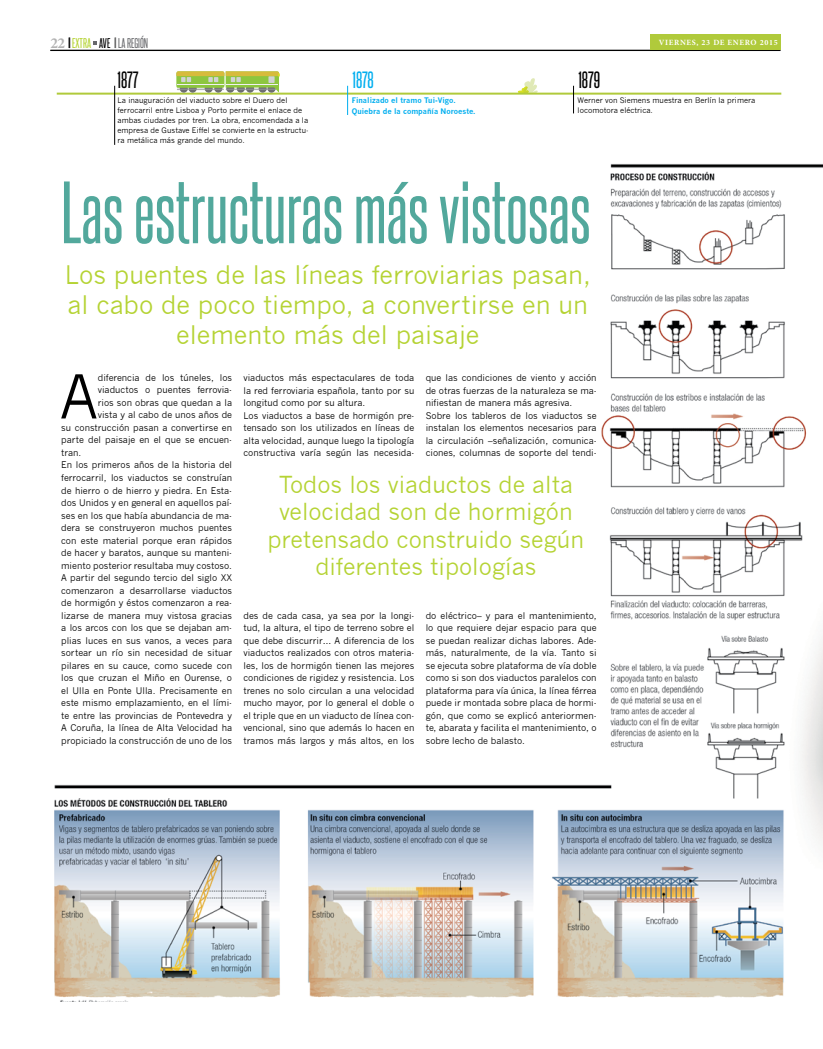
<style>
.page{position:relative;width:823px;height:1049px;background:#fff}
.page>*{position:absolute;margin:0;border:0;box-sizing:border-box;transform-origin:0 0}
.t1{font:75px "Steelfish Rg";color:#52a89c}
.t2{font:59.7px "News Gothic";color:#000}
.t3{font:25px/30px "News Gothic";color:#b5d334;text-align:center}
.t4{font:22.9px/27.5px "News Gothic";color:#b5d334;text-align:center}
.t5{font:20px "Steelfish Rg";color:#000}
.t6{font:20px "Steelfish Rg";color:#00aeef}
.t7{font:12px "Steelfish Rg";color:#6d6e71}
.t8{font:9px/12.5px "News Gothic";color:#000}
.t9{font:700 8px "Minion Pro";letter-spacing:.08em;color:#fff}
.t10{font:7.5px/10px "News Gothic";color:#000}
.t11{font:700 7.5px/11.4px "News Gothic";color:#00aeef}
.s1{font-family:"Minion Pro";font-weight:700;font-size:15.3px;color:#b3b3b3}
.s2{color:#b5d334}
.s3{color:#000}
</style>
<div class="page">
<hr style="left:50px;top:50px;width:730px;height:1px;background:#000">
<svg style="left:93px;top:41px;width:4px;height:4px"></svg>
<div style="left:649px;top:34px;width:131px;height:16px;background:#b0ca3b"></div>
<svg style="left:516px;top:78px;width:23px;height:15px"></svg>
<hr style="left:57px;top:93px;width:723px;height:2px;background:#b0ca3b">
<hr style="left:114px;top:86px;width:1px;height:59px;background:#000">
<svg style="left:347px;top:86px;width:1px;height:29px"></svg>
<svg style="left:573px;top:86px;width:1px;height:27px"></svg>
<img style="left:55px;top:164px;width:767px;height:837px">
<div style="left:61px;top:177px;width:536px;height:68px;background:#fff"></div>
<svg style="left:60px;top:177px;width:66px;height:71px"></svg>
<svg style="left:132px;top:245px;width:213px;height:3px"></svg>
<svg style="left:352px;top:245px;width:240px;height:29px"></svg>
<svg style="left:176px;top:71px;width:103px;height:21px;background:#aabd63"></svg>
<hr style="left:177px;top:84px;width:46px;height:1px;background:#f1f1f2">
<hr style="left:226px;top:84px;width:51px;height:1px;background:#f1f1f2">
<h3 class="t7" style="left:50px;top:35px;width:99px"><span class="s1">22</span> <span class="s2">EXTRA</span> <span class="s3">AVE</span> LA REGIÓN</h3>
<p class="t9" style="left:658px;top:37px;width:120px">VIERNES, 23 DE ENERO 2015</p>
<h3 class="t5" style="left:117px;top:67px;width:23px">1877</h3>
<h3 class="t6" style="left:352px;top:67px;width:23px">1878</h3>
<h3 class="t5" style="left:578px;top:67px;width:23px">1879</h3>
<p class="t10" style="left:117px;top:95px;width:192px">La inauguración del viaducto sobre el Duero del ferrocarril entre Lisboa y Porto permite el enlace de ambas ciudades por tren. La obra, encomendada a la empresa de Gustave Eiffel se convierte en la estructu&shy;ra metálica más grande del mundo.</p>
<p class="t11" style="left:351px;top:94px;width:125px">Finalizado el tramo Tui-Vigo.<br>Quiebra de la compañía Noroeste.</p>
<p class="t10" style="left:577px;top:95px;width:179px">Werner von Siemens muestra en Berlín la primera locomotora eléctrica.</p>
<h1 class="t1" style="left:61px;top:167px;width:531px">Las estructuras más vistosas</h1>
<h3 class="t3" style="left:65px;top:260px;width:527px">Los puentes de las líneas ferroviarias pasan, al cabo de poco tiempo, a convertirse en un elemento más del paisaje</h3>
<h2 class="t2" style="left:60px;top:362px;width:39px">A</h2>
<p class="t8" style="left:98px;top:371px;width:136px">diferencia de los túneles, los</p>
<p class="t8" style="left:98px;top:384px;width:136px">viaductos o puentes ferrovia-</p>
<p class="t8" style="left:98px;top:396px;width:136px">rios son obras que quedan a la</p>
<p class="t8" style="left:98px;top:409px;width:136px">vista y al cabo de unos años de</p>
<p class="t8" style="left:61px;top:421px;width:172px">su construcción pasan a convertirse en</p>
<p class="t8" style="left:61px;top:434px;width:172px">parte del paisaje en el que se encuen-</p>
<p class="t8" style="left:61px;top:446px;width:22px">tran.</p>
<p class="t8" style="left:61px;top:459px;width:172px">En los primeros años de la historia del</p>
<p class="t8" style="left:61px;top:471px;width:172px">ferrocarril, los viaductos se construían</p>
<p class="t8" style="left:61px;top:484px;width:172px">de hierro o de hierro y piedra. En Esta-</p>
<p class="t8" style="left:61px;top:496px;width:172px">dos Unidos y en general en aquellos paí-</p>
<p class="t8" style="left:61px;top:509px;width:172px">ses en los que había abundancia de ma-</p>
<p class="t8" style="left:61px;top:521px;width:172px">dera se construyeron muchos puentes</p>
<p class="t8" style="left:61px;top:534px;width:172px">con este material porque eran rápidos</p>
<p class="t8" style="left:61px;top:546px;width:172px">de hacer y baratos, aunque su manteni-</p>
<p class="t8" style="left:61px;top:559px;width:172px">miento posterior resultaba muy costoso.</p>
<p class="t8" style="left:61px;top:571px;width:172px">A partir del segundo tercio del siglo XX</p>
<p class="t8" style="left:61px;top:584px;width:172px">comenzaron a desarrollarse viaductos</p>
<p class="t8" style="left:61px;top:596px;width:172px">de hormigón y éstos comenzaron a rea-</p>
<p class="t8" style="left:61px;top:609px;width:172px">lizarse de manera muy vistosa gracias</p>
<p class="t8" style="left:61px;top:621px;width:172px">a los arcos con los que se dejaban am-</p>
<p class="t8" style="left:61px;top:634px;width:172px">plias luces en sus vanos, a veces para</p>
<p class="t8" style="left:61px;top:646px;width:172px">sortear un río sin necesidad de situar</p>
<p class="t8" style="left:61px;top:659px;width:172px">pilares en su cauce, como sucede con</p>
<p class="t8" style="left:61px;top:671px;width:172px">los que cruzan el Miño en Ourense, o</p>
<p class="t8" style="left:61px;top:684px;width:172px">el Ulla en Ponte Ulla. Precisamente en</p>
<p class="t8" style="left:61px;top:696px;width:172px">este mismo emplazamiento, en el lími-</p>
<p class="t8" style="left:61px;top:709px;width:172px">te entre las provincias de Pontevedra y</p>
<p class="t8" style="left:61px;top:721px;width:172px">A Coruña, la línea de Alta Velocidad ha</p>
<p class="t8" style="left:61px;top:734px;width:172px">propiciado la construcción de uno de los</p>
<p class="t8" style="left:243px;top:371px;width:172px">viaductos más espectaculares de toda la red ferroviaria española, tanto por su longitud como por su altura.<br>Los viaductos a base de hormigón pre&shy;tensado son los utilizados en líneas de alta velocidad, aunque luego la tipología constructiva varía según las necesida-</p>
<p class="t8" style="left:425px;top:371px;width:172px">que las condiciones de viento y acción de otras fuerzas de la naturaleza se ma&shy;nifiestan de manera más agresiva.<br>Sobre los tableros de los viaductos se instalan los elementos necesarios para la circulación –señalización, comunica&shy;ciones, columnas de soporte del tendi-</p>
<h3 class="t4" style="left:267px;top:470px;width:318px">Todos los viaductos de alta velocidad son de hormigón pretensado construido según diferentes tipologías</h3>
<p class="t8" style="left:243px;top:609px;width:172px;text-align:justify">des de cada casa, ya sea por la longi&shy;tud, la altura, el tipo de terreno sobre el que debe discurrir… A diferencia de los viaductos realizados con otros materia&shy;les, los de hormigón tienen las mejores condiciones de rigidez y resistencia. Los trenes no solo circulan a una velocidad mucho mayor, por lo general el doble o el triple que en un viaducto de línea con&shy;vencional, sino que además lo hacen en tramos más largos y más altos, en los</p>
<p class="t8" style="left:425px;top:609px;width:172px;text-align:justify">do eléctrico– y para el mantenimiento, lo que requiere dejar espacio para que se puedan realizar dichas labores. Ade&shy;más, naturalmente, de la vía. Tanto si se ejecuta sobre plataforma de vía doble como si son dos viaductos paralelos con plataforma para vía única, la línea férrea puede ir montada sobre placa de hormi&shy;gón, que como se explicó anteriormen&shy;te, abarata y facilita el mantenimiento, o sobre lecho de balasto.</p>
</div>
